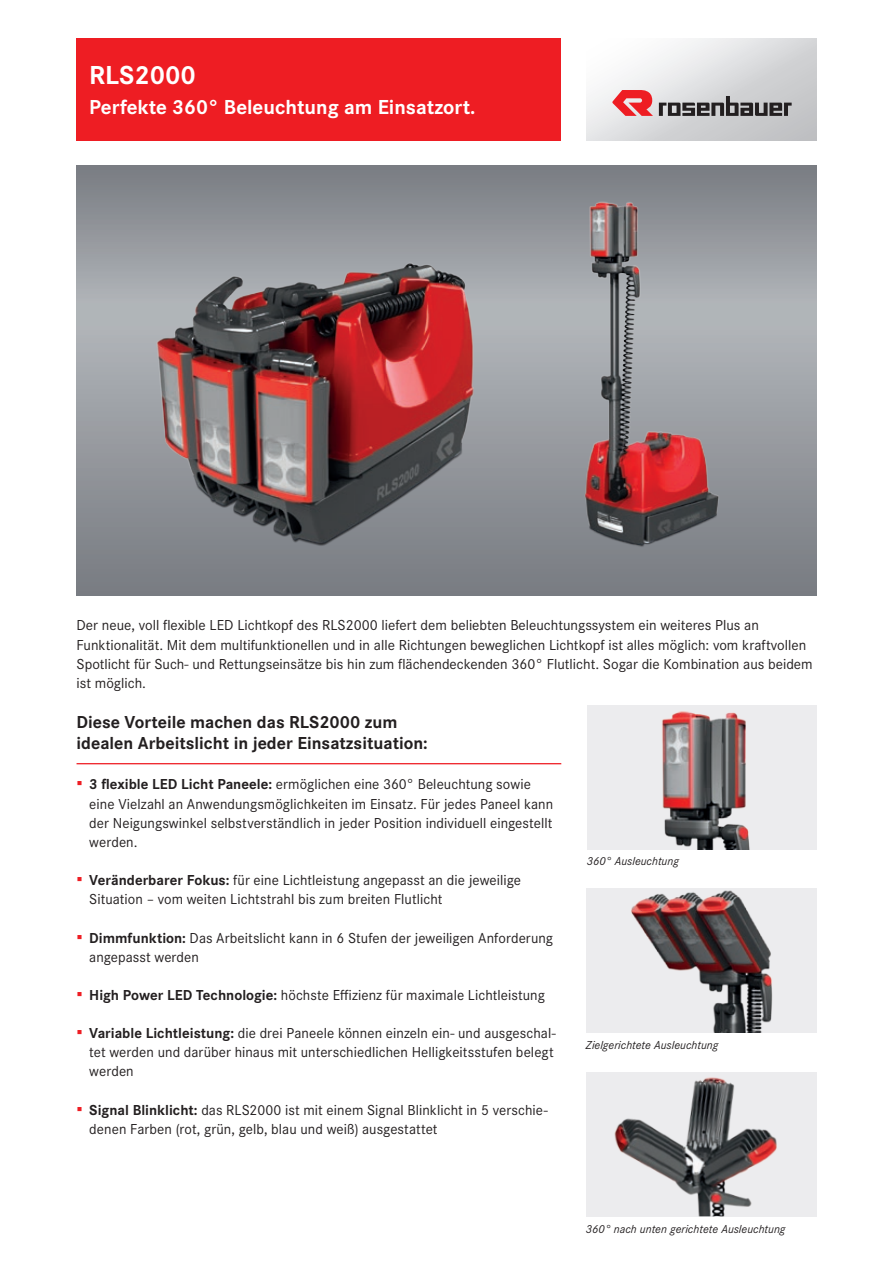
<style>
.page{position:relative;width:893px;height:1263px;background:#fff}
.page>*{position:absolute;margin:0;border:0;box-sizing:border-box;transform-origin:0 0}
.t1{font:700 27px "Corporate S";color:#fff}
.t2{font:700 21px "Corporate S";color:#fff}
.t3{font:700 18px/21.6px "Corporate S";color:#231f20}
.t4{font:15px/19.2px "Corporate S";color:#231f20}
.t5{font:italic 12px "Corporate S";color:#231f20}
.s1{font-family:"Arial";font-size:18px;color:#ee1d23}
.s2{font-weight:700}
</style>
<div class="page">
<hr style="left:77px;top:763px;width:484px;height:1px;background:#ee1d23">
<svg style="left:77px;top:166px;width:739px;height:429px;background:#898d92"></svg>
<svg style="left:587px;top:38px;width:229px;height:102px"></svg>
<div style="left:77px;top:38px;width:484px;height:102px;background:#ee1d23"></div>
<svg style="left:659px;top:96px;width:133px;height:20px;background:#828183"></svg>
<svg style="left:612px;top:90px;width:41px;height:26px"></svg>
<img style="left:114px;top:255px;width:336px;height:308px">
<div style="left:587px;top:705px;width:229px;height:144px;background:#ececee"></div>
<img style="left:662px;top:711px;width:88px;height:138px">
<div style="left:586px;top:888px;width:230px;height:144px;background:#ececee"></div>
<img style="left:631px;top:890px;width:142px;height:142px">
<div style="left:586px;top:1072px;width:230px;height:144px;background:#ececee"></div>
<img style="left:614px;top:1077px;width:163px;height:139px">
<img style="left:450px;top:166px;width:349px;height:406px">
<h1 class="t1" style="left:89px;top:59px;width:108px">RLS2000</h1>
<h2 class="t2" style="left:89px;top:95px;width:388px">Perfekte 360° Beleuchtung am Einsatzort.</h2>
<p class="t4" style="left:77px;top:616px;width:738px">Der neue, voll flexible LED Lichtkopf des RLS2000 liefert dem beliebten Beleuchtungssystem ein weiteres Plus an Funktionalität. Mit dem multifunktionellen und in alle Richtungen beweglichen Lichtkopf ist alles möglich: vom kraftvollen Spotlicht für Such- und Rettungseinsätze bis hin zum flächendeckenden 360° Flutlicht. Sogar die Kombination aus beidem ist möglich.</p>
<p class="t3" style="left:77px;top:711px;width:353px">Diese Vorteile machen das RLS2000 zum idealen Arbeitslicht in jeder Einsatzsituation:</p>
<p class="t4" style="left:89px;top:775px;width:465px;text-indent:-13px"><span class="s1">▪</span> <span class="s2">3 flexible LED Licht Paneele:</span> ermöglichen eine 360° Beleuchtung sowie eine Vielzahl an Anwendungsmöglichkeiten im Einsatz. Für jedes Paneel kann der Neigungswinkel selbstverständlich in jeder Position individuell eingestellt werden.</p>
<p class="t4" style="left:89px;top:871px;width:433px;text-indent:-13px"><span class="s1">▪</span> <span class="s2">Veränderbarer Fokus:</span> für eine Lichtleistung angepasst an die jeweilige<br>Situation – vom weiten Lichtstrahl bis zum breiten Flutlicht</p>
<p class="t4" style="left:89px;top:928px;width:465px;text-indent:-13px"><span class="s1">▪</span> <span class="s2">Dimmfunktion:</span> Das Arbeitslicht kann in 6 Stufen der jeweiligen Anforderung angepasst werden</p>
<p class="t4" style="left:77px;top:985px;width:470px"><span class="s1">▪</span> <span class="s2">High Power LED Technologie:</span> höchste Effizienz für maximale Lichtleistung</p>
<p class="t4" style="left:89px;top:1024px;width:468px;text-indent:-13px"><span class="s1">▪</span> <span class="s2">Variable Lichtleistung:</span> die drei Paneele können einzeln ein- und ausgeschal&shy;tet werden und darüber hinaus mit unterschiedlichen Helligkeitsstufen belegt werden</p>
<p class="t4" style="left:89px;top:1100px;width:460px;text-indent:-13px"><span class="s1">▪</span> <span class="s2">Signal Blinklicht:</span> das RLS2000 ist mit einem Signal Blinklicht in 5 verschie&shy;denen Farben (rot, grün, gelb, blau und weiß) ausgestattet</p>
<p class="t5" style="left:587px;top:854px;width:94px">360° Ausleuchtung</p>
<p class="t5" style="left:586px;top:1038px;width:134px">Zielgerichtete Ausleuchtung</p>
<p class="t5" style="left:586px;top:1222px;width:201px">360° nach unten gerichtete Ausleuchtung</p>
</div>
